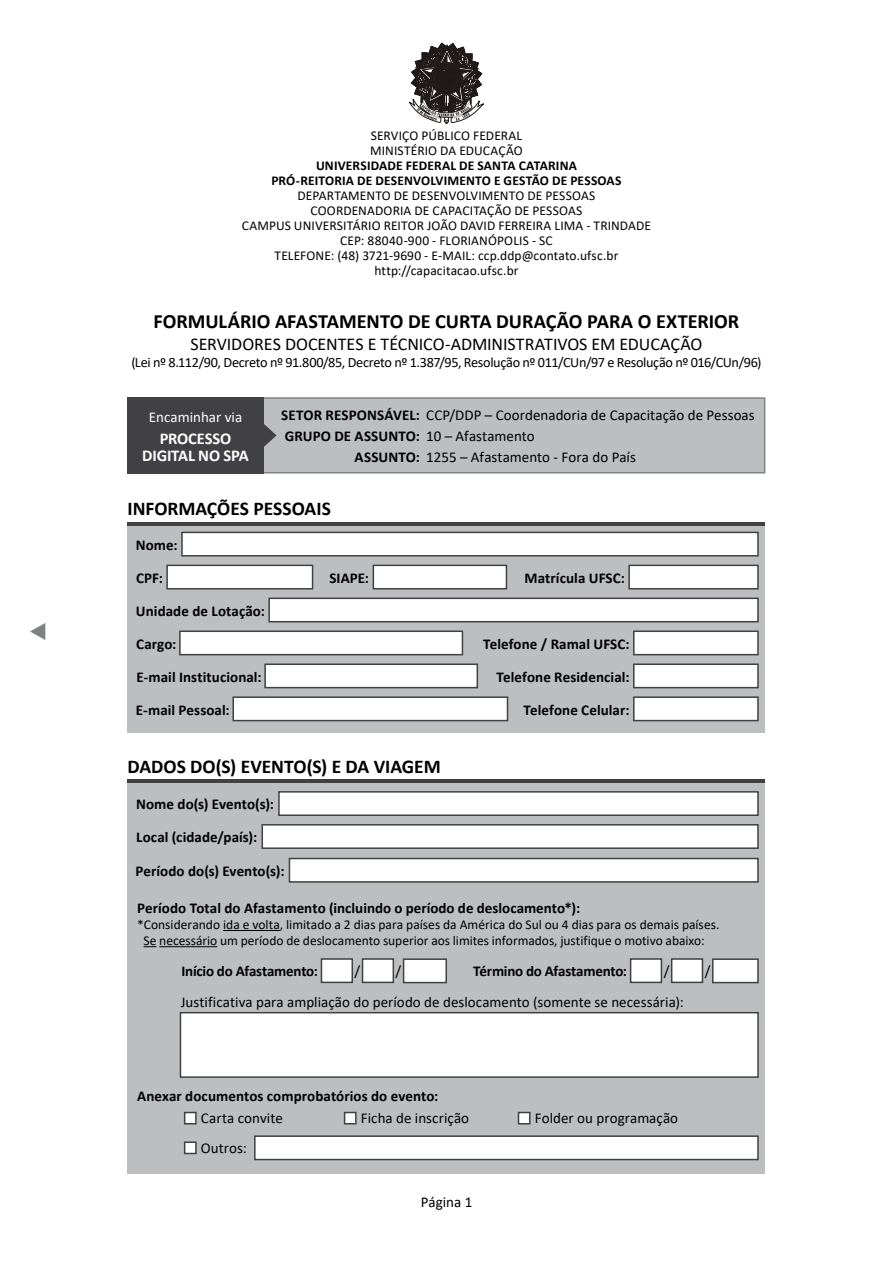
<style>
.page{position:relative;width:893px;height:1263px;background:#fff}
.page>*{position:absolute;margin:0;border:0;box-sizing:border-box;transform-origin:0 0}
.t1{font:700 20.25px "Calibri";color:#000}
.t2{font:700 19.5px "Calibri";color:#000}
.t3{font:18px "Calibri";letter-spacing:-.005em;color:#000}
.t4{font:700 16.5px/16.5px "Calibri";letter-spacing:-.01em;color:#fff;text-align:center}
.t5{font:700 15px/33px "Calibri";letter-spacing:.005em;color:#000}
.t6{font:15px "Calibri";letter-spacing:.005em;color:#000}
.t7{font:700 15px "Calibri";letter-spacing:-.015em;color:#000}
.t8{font:15px "Calibri";color:#fff}
.t9{font:14.25px "Calibri";letter-spacing:-.025em;color:#000}
.t10{font:13.5px/15px "Calibri";letter-spacing:.005em;color:#000}
.t11{font:700 13.5px/15px "Calibri";letter-spacing:.01em;color:#000;text-align:center}
.s1{font-weight:700}
.s2{font-weight:400}
</style>
<div class="page">
<div style="left:128px;top:522px;width:637px;height:211px;background:#bcbec0"></div>
<hr style="left:128px;top:522px;width:637px;height:3px;background:#414042">
<div style="left:128px;top:397px;width:637px;height:76px;background:#bcbec0;border:2px solid #808285"></div>
<div style="left:128px;top:779px;width:637px;height:395px;background:#bcbec0"></div>
<hr style="left:128px;top:779px;width:637px;height:4px;background:#414042">
<div style="left:128px;top:397px;width:136px;height:76px;background:#414042"></div>
<svg style="left:181px;top:531px;width:578px;height:26px;background:#e5e5e5"></svg>
<svg style="left:166px;top:564px;width:148px;height:26px;background:#e2e2e2"></svg>
<svg style="left:372px;top:564px;width:136px;height:26px;background:#e2e2e2"></svg>
<svg style="left:628px;top:564px;width:131px;height:26px;background:#e2e2e2"></svg>
<svg style="left:268px;top:597px;width:491px;height:26px;background:#e5e5e5"></svg>
<svg style="left:179px;top:630px;width:285px;height:26px;background:#e4e4e4"></svg>
<svg style="left:633px;top:630px;width:126px;height:26px;background:#e2e2e2"></svg>
<svg style="left:264px;top:663px;width:214px;height:26px;background:#e3e3e4"></svg>
<svg style="left:633px;top:663px;width:126px;height:26px;background:#e2e2e2"></svg>
<svg style="left:232px;top:696px;width:277px;height:26px;background:#e4e4e4"></svg>
<svg style="left:633px;top:696px;width:126px;height:26px;background:#e2e2e2"></svg>
<svg style="left:278px;top:791px;width:481px;height:25px;background:#e6e6e6"></svg>
<svg style="left:261px;top:824px;width:498px;height:25px;background:#e7e7e7"></svg>
<svg style="left:288px;top:857px;width:471px;height:26px;background:#e5e5e5"></svg>
<svg style="left:320px;top:958px;width:33px;height:26px"></svg>
<svg style="left:361px;top:958px;width:34px;height:26px"></svg>
<svg style="left:402px;top:958px;width:45px;height:26px"></svg>
<svg style="left:629px;top:958px;width:34px;height:26px"></svg>
<svg style="left:671px;top:958px;width:33px;height:26px"></svg>
<svg style="left:712px;top:958px;width:47px;height:26px"></svg>
<div style="left:179px;top:1012px;width:580px;height:66px;background:#fff"></div>
<svg style="left:183px;top:1111px;width:14px;height:14px"></svg>
<svg style="left:343px;top:1111px;width:14px;height:14px"></svg>
<svg style="left:517px;top:1111px;width:14px;height:14px"></svg>
<svg style="left:183px;top:1141px;width:14px;height:14px"></svg>
<svg style="left:254px;top:1135px;width:505px;height:26px;background:#e5e5e5"></svg>
<hr style="left:223px;top:930px;width:57px;height:1px;background:#000">
<svg style="left:144px;top:946px;width:12px;height:1px"></svg>
<hr style="left:159px;top:946px;width:58px;height:1px;background:#000">
<svg style="left:409px;top:43px;width:75px;height:81px"></svg>
<svg style="left:30px;top:623px;width:15px;height:17px"></svg>
<svg style="left:264px;top:424px;width:13px;height:23px"></svg>
<p class="t10" style="left:370px;top:127px;width:154px">SERVIÇO PÚBLICO FEDERAL<br>MINISTÉRIO DA EDUCAÇÃO</p>
<p class="t11" style="left:271px;top:157px;width:352px">UNIVERSIDADE FEDERAL DE SANTA CATARINA<br>PRÓ-REITORIA DE DESENVOLVIMENTO E GESTÃO DE PESSOAS</p>
<p class="t10" style="left:242px;top:187px;width:411px;text-align:center">DEPARTAMENTO DE DESENVOLVIMENTO DE PESSOAS<br>COORDENADORIA DE CAPACITAÇÃO DE PESSOAS<br>CAMPUS UNIVERSITÁRIO REITOR JOÃO DAVID FERREIRA LIMA - TRINDADE CEP: 88040-900 - FLORIANÓPOLIS - SC<br>TELEFONE: (48) 3721-9690 - E-MAIL: ccp.ddp@contato.ufsc.br http://capacitacao.ufsc.br</p>
<h1 class="t1" style="left:154px;top:307px;width:587px">FORMULÁRIO AFASTAMENTO DE CURTA DURAÇÃO PARA O EXTERIOR</h1>
<h3 class="t3" style="left:191px;top:331px;width:513px">SERVIDORES DOCENTES E TÉCNICO-ADMINISTRATIVOS EM EDUCAÇÃO</h3>
<p class="t9" style="left:131px;top:352px;width:632px">(Lei nº 8.112/90, Decreto nº 91.800/85, Decreto nº 1.387/95, Resolução nº 011/CUn/97 e Resolução nº 016/CUn/96)</p>
<p class="t6" style="left:281px;top:405px;width:475px"><span class="s1">SETOR RESPONSÁVEL:</span> CCP/DDP – Coordenadoria de Capacitação de Pessoas</p>
<p class="t5" style="left:285px;top:419px;width:252px">GRUPO DE ASSUNTO: <span class="s2">10 – Afastamento</span></p>
<p class="t6" style="left:355px;top:447px;width:283px"><span class="s1">ASSUNTO:</span> 1255 – Afastamento - Fora do País</p>
<p class="t8" style="left:149px;top:406px;width:95px">Encaminhar via</p>
<p class="t4" style="left:142px;top:430px;width:108px">PROCESSO<br>DIGITAL NO SPA</p>
<h2 class="t2" style="left:128px;top:495px;width:205px">INFORMAÇÕES PESSOAIS</h2>
<p class="t5" style="left:136px;top:528px;width:43px">Nome:<br>CPF:</p>
<p class="t5" style="left:136px;top:594px;width:130px">Unidade de Lotação:<br>Cargo:</p>
<p class="t5" style="left:329px;top:561px;width:41px">SIAPE:</p>
<p class="t5" style="left:525px;top:561px;width:102px">Matrícula UFSC:</p>
<p class="t5" style="left:483px;top:627px;width:148px">Telefone / Ramal UFSC:</p>
<p class="t5" style="left:136px;top:660px;width:127px">E-mail Institucional:</p>
<p class="t5" style="left:496px;top:660px;width:135px">Telefone Residencial:</p>
<p class="t5" style="left:136px;top:693px;width:95px">E-mail Pessoal:</p>
<p class="t5" style="left:523px;top:693px;width:108px">Telefone Celular:</p>
<h2 class="t2" style="left:128px;top:753px;width:315px">DADOS DO(S) EVENTO(S) E DA VIAGEM</h2>
<p class="t5" style="left:136px;top:787px;width:139px">Nome do(s) Evento(s):<br>Local (cidade/país):</p>
<p class="t5" style="left:136px;top:854px;width:150px">Período do(s) Evento(s):</p>
<p class="t5" style="left:137px;top:891px;width:444px">Período Total do Afastamento (incluindo o período de deslocamento*):</p>
<p class="t10" style="left:144px;top:916px;width:577px;line-height:16.2px;text-indent:-6px">*Considerando ida e volta, limitado a 2 dias para países da América do Sul ou 4 dias para os demais países.<br>Se necessário um período de deslocamento superior aos limites informados, justifique o motivo abaixo:</p>
<p class="t6" style="left:354px;top:961px;width:7px">/</p>
<p class="t6" style="left:396px;top:961px;width:7px">/</p>
<p class="t6" style="left:664px;top:961px;width:7px">/</p>
<p class="t6" style="left:705px;top:961px;width:7px">/</p>
<p class="t7" style="left:181px;top:961px;width:138px">Início do Afastamento:</p>
<p class="t7" style="left:473px;top:961px;width:155px">Término do Afastamento:</p>
<p class="t6" style="left:181px;top:991px;width:504px">Justificativa para ampliação do período de deslocamento (somente se necessária):</p>
<p class="t5" style="left:137px;top:1079px;width:303px">Anexar documentos comprobatórios do evento:</p>
<p class="t6" style="left:201px;top:1107px;width:83px">Carta convite</p>
<p class="t6" style="left:361px;top:1107px;width:110px">Ficha de inscrição</p>
<p class="t6" style="left:535px;top:1107px;width:145px">Folder ou programação</p>
<p class="t6" style="left:201px;top:1137px;width:47px">Outros:</p>
<p class="t6" style="left:421px;top:1191px;width:53px">Página 1</p>
</div>
